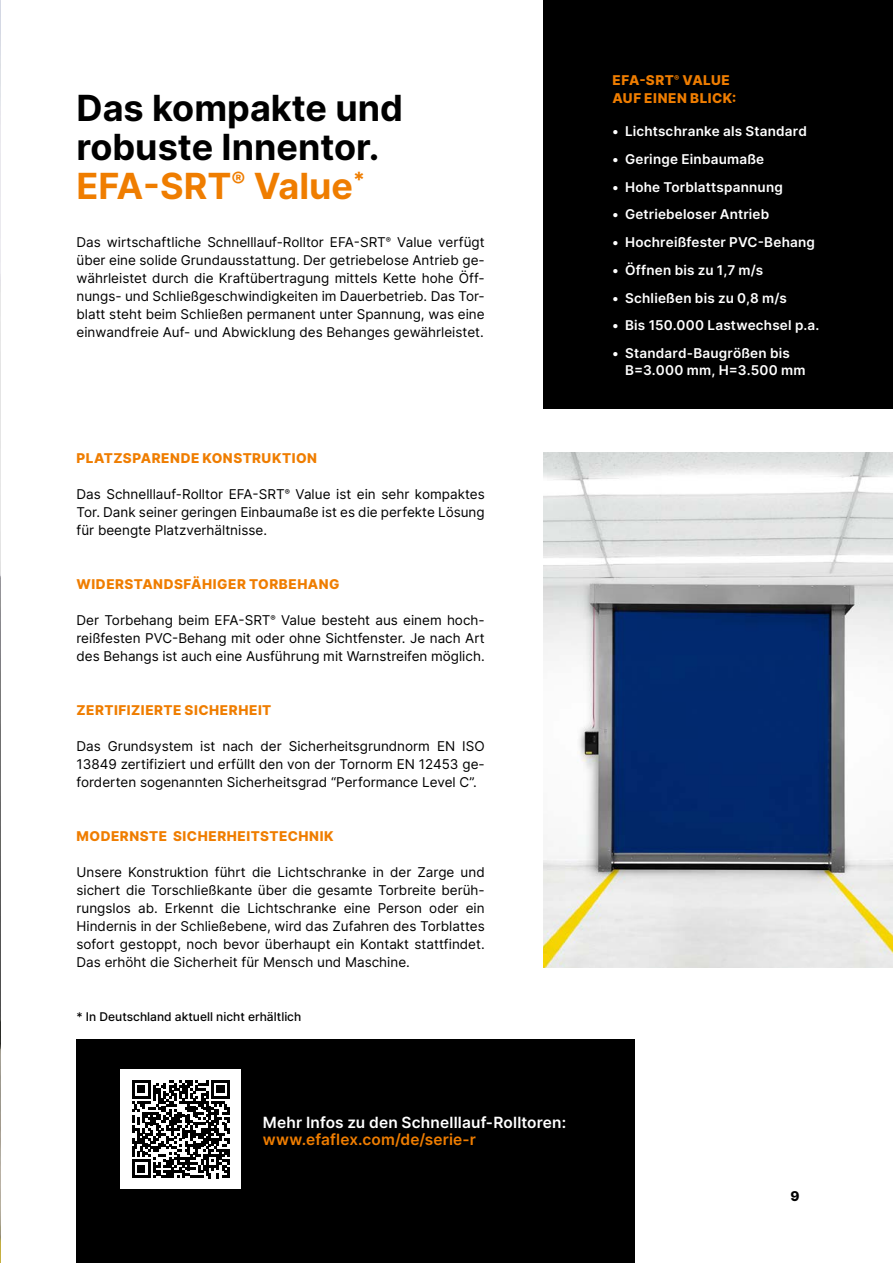
<style>
.page{position:relative;width:893px;height:1263px;background:#fff}
.page>*{position:absolute;margin:0;border:0;box-sizing:border-box;transform-origin:0 0}
.t1{font:700 36px/39px "Inter";color:#000}
.t2{font:600 15.45px "Inter";letter-spacing:.01em;color:#fff}
.t3{font:600 15.45px "Inter";letter-spacing:.005em;color:#ef7d00}
.t4{font:13.5px/18px "Inter";color:#000;text-align:justify}
.t5{font:600 13.5px/16.5px "Inter";letter-spacing:.015em;color:#fff}
.t6{font:800 13.5px/18px "Inter";letter-spacing:.035em;color:#ef7d00}
.t7{font:800 13.5px "Inter";color:#000}
.t8{font:500 12px "Inter";color:#000}
.s1{color:#ef7d00}
</style>
<div class="page">
<div style="left:544px;top:0;width:349px;height:409px;background:#000"></div>
<img style="left:544px;top:453px;width:349px;height:514px">
<img style="left:0;top:0;width:1px;height:1263px">
<div style="left:77px;top:1039px;width:558px;height:224px;background:#000"></div>
<div style="left:120px;top:1069px;width:121px;height:120px;background:#fff"></div>
<svg style="left:132px;top:1080px;width:98px;height:98px"></svg>
<h1 class="t1" style="left:77px;top:87px;width:328px">Das kompakte und robuste Innentor.<br><span class="s1">EFA-SRT</span><sup>®</sup> <span class="s1">Value</span><sup>*</sup></h1>
<p class="t4" style="left:77px;top:233px;width:410px">Das wirtschaftliche Schnelllauf-Rolltor EFA-SRT<sup>®</sup> Value verfügt über eine solide Grundausstattung. Der getriebelose Antrieb ge&shy;währleistet durch die Kraftübertragung mittels Kette hohe Öff&shy;nungs- und Schließgeschwindigkeiten im Dauerbetrieb. Das Tor&shy;blatt steht beim Schließen permanent unter Spannung, was eine einwandfreie Auf- und Abwicklung des Behanges gewährleistet.</p>
<p class="t6" style="left:77px;top:449px;width:242px">PLATZSPARENDE KONSTRUKTION</p>
<p class="t4" style="left:77px;top:485px;width:410px">Das Schnelllauf-Rolltor EFA-SRT<sup>®</sup> Value ist ein sehr kompaktes Tor. Dank seiner geringen Einbaumaße ist es die perfekte Lösung für beengte Platzverhältnisse.</p>
<p class="t6" style="left:77px;top:575px;width:264px">WIDERSTANDSFÄHIGER TORBEHANG</p>
<p class="t4" style="left:77px;top:611px;width:410px">Der Torbehang beim EFA-SRT<sup>®</sup> Value besteht aus einem hoch&shy;reißfesten PVC-Behang mit oder ohne Sichtfenster. Je nach Art des Behangs ist auch eine Ausführung mit Warnstreifen möglich.</p>
<p class="t6" style="left:77px;top:701px;width:196px">ZERTIFIZIERTE SICHERHEIT</p>
<p class="t4" style="left:77px;top:737px;width:410px">Das Grundsystem ist nach der Sicherheitsgrundnorm EN ISO 13849 zertifiziert und erfüllt den von der Tornorm EN 12453 ge&shy;forderten sogenannten Sicherheitsgrad “Performance Level C”.</p>
<p class="t6" style="left:77px;top:827px;width:259px">MODERNSTE SICHERHEITSTECHNIK</p>
<p class="t4" style="left:77px;top:863px;width:410px">Unsere Konstruktion führt die Lichtschranke in der Zarge und sichert die Torschließkante über die gesamte Torbreite berüh&shy;rungslos ab. Erkennt die Lichtschranke eine Person oder ein Hindernis in der Schließebene, wird das Zufahren des Torblattes sofort gestoppt, noch bevor überhaupt ein Kontakt stattfindet.<br>Das erhöht die Sicherheit für Mensch und Maschine.</p>
<p class="t8" style="left:77px;top:1008px;width:226px">* In Deutschland aktuell nicht erhältlich</p>
<p class="t2" style="left:263px;top:1111px;width:305px">Mehr Infos zu den Schnelllauf-Rolltoren:</p>
<p class="t3" style="left:263px;top:1128px;width:215px">www.efaflex.com/de/serie-r</p>
<p class="t6" style="left:612px;top:71px;width:125px">EFA-SRT<sup>®</sup> VALUE<br>AUF EINEN BLICK:</p>
<p class="t5" style="left:612px;top:122px;width:196px">• Lichtschranke als Standard</p>
<p class="t5" style="left:612px;top:150px;width:153px">• Geringe Einbaumaße</p>
<p class="t5" style="left:612px;top:178px;width:172px">• Hohe Torblattspannung</p>
<p class="t5" style="left:612px;top:206px;width:158px">• Getriebeloser Antrieb</p>
<p class="t5" style="left:612px;top:234px;width:204px">• Hochreißfester PVC-Behang</p>
<p class="t5" style="left:612px;top:261px;width:152px">• Öffnen bis zu 1,7 m/s</p>
<p class="t5" style="left:612px;top:289px;width:176px">• Schließen bis zu 0,8 m/s</p>
<p class="t5" style="left:612px;top:317px;width:209px">• Bis 150.000 Lastwechsel p.a.</p>
<p class="t5" style="left:625px;top:345px;width:182px;text-indent:-13px">• Standard-Baugrößen bis<br>B=3.000 mm, H=3.500 mm</p>
<p class="t7" style="left:790px;top:1186px;width:11px">9</p>
</div>
